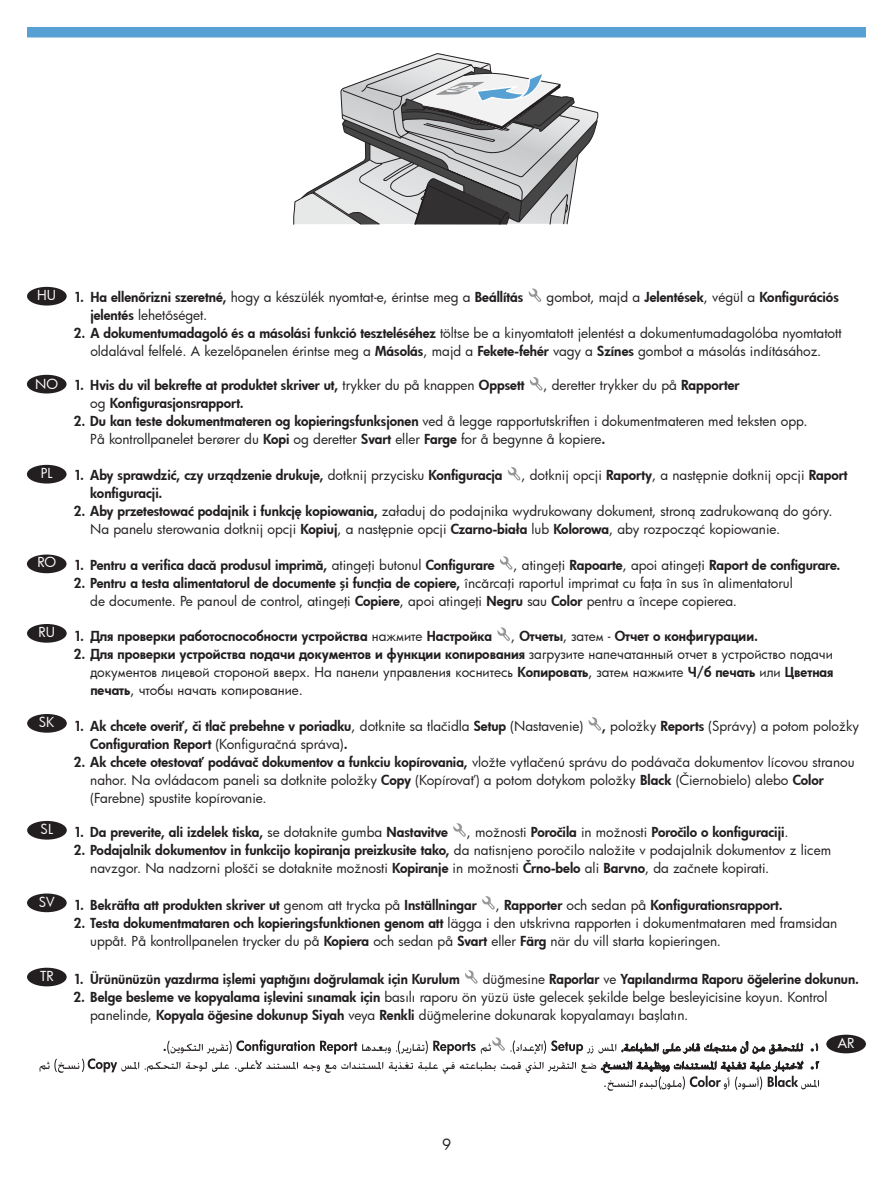
<style>
.page{position:relative;width:893px;height:1188px;background:#fff}
.page>*{position:absolute;margin:0;border:0;box-sizing:border-box;transform-origin:0 0}
.t1{font:15px "Futura Bk";color:#231f20}
.t2{font:13.5px/18px "Futura Bk";color:#231f20}
.t3{font:13.5px "Futura Hv";color:#231f20}
.t4{font:13.5px "Futura Bk";color:#fff}
.s1{font-family:"Futura Hv"}
.s2{font-family:"Futura Bk"}
</style>
<div class="page">
<svg style="left:293px;top:53px;width:305px;height:172px"></svg>
<svg style="left:301px;top:67px;width:296px;height:158px"></svg>
<div style="left:27px;top:27px;width:838px;height:11px;background:#56a0d4"></div>
<svg style="left:528px;top:288px;width:13px;height:14px"></svg>
<div style="left:27px;top:287px;width:40px;height:19px;background:#231f20;border-radius:50%"></div>
<svg style="left:529px;top:377px;width:13px;height:13px"></svg>
<div style="left:27px;top:375px;width:39px;height:19px;background:#231f20;border-radius:50%"></div>
<svg style="left:507px;top:467px;width:13px;height:13px"></svg>
<div style="left:27px;top:465px;width:39px;height:19px;background:#231f20;border-radius:50%"></div>
<svg style="left:500px;top:556px;width:12px;height:14px"></svg>
<div style="left:27px;top:555px;width:39px;height:18px;background:#231f20;border-radius:50%"></div>
<svg style="left:497px;top:627px;width:12px;height:14px"></svg>
<div style="left:27px;top:624px;width:40px;height:19px;background:#231f20;border-radius:50%"></div>
<svg style="left:588px;top:717px;width:13px;height:14px"></svg>
<div style="left:27px;top:714px;width:40px;height:19px;background:#231f20;border-radius:50%"></div>
<svg style="left:453px;top:823px;width:12px;height:14px"></svg>
<div style="left:27px;top:821px;width:40px;height:19px;background:#231f20;border-radius:50%"></div>
<svg style="left:482px;top:896px;width:12px;height:14px"></svg>
<div style="left:27px;top:894px;width:40px;height:18px;background:#231f20;border-radius:50%"></div>
<svg style="left:465px;top:970px;width:12px;height:14px"></svg>
<div style="left:27px;top:968px;width:40px;height:18px;background:#231f20;border-radius:50%"></div>
<div style="left:825px;top:1035px;width:40px;height:18px;background:#231f20;border-radius:50%"></div>
<svg style="left:39px;top:1037px;width:780px;height:54px"></svg>
<p class="t4" style="left:37px;top:286px;width:20px">HU</p>
<p class="t2" style="left:74px;top:288px;width:451px"><span class="s1">1. Ha ellenőrizni szeretné,</span> hogy a készülék nyomtat-e, érintse meg a <span class="s1">Beállítás</span></p>
<p class="t3" style="left:546px;top:288px;width:294px"><span class="s2">gombot, majd a</span> Jelentések<span class="s2">, végül a</span> Konfigurációs</p>
<p class="t2" style="left:90px;top:306px;width:118px"><span class="s1">jelentés</span> lehetőséget.</p>
<p class="t2" style="left:74px;top:324px;width:769px;text-align:center"><span class="s1">2. A dokumentumadagoló és a másolási funkció teszteléséhez</span> töltse be a kinyomtatott jelentést a dokumentumadagolóba nyomtatott oldalával felfelé. A kezelőpanelen érintse meg a <span class="s1">Másolás</span>, majd a <span class="s1">Fekete-fehér</span> vagy a <span class="s1">Színes</span> gombot a másolás indításához.</p>
<p class="t4" style="left:35px;top:375px;width:24px">NO</p>
<p class="t3" style="left:74px;top:376px;width:452px">1. Hvis du vil bekrefte at produktet skriver ut, <span class="s2">trykker du på knappen</span> Oppsett</p>
<p class="t2" style="left:543px;top:376px;width:197px">, deretter trykker du på <span class="s1">Rapporter</span></p>
<p class="t3" style="left:90px;top:394px;width:155px"><span class="s2">og</span> Konfigurasjonsrapport.</p>
<p class="t2" style="left:90px;top:412px;width:718px;text-indent:-16px"><span class="s1">2. Du kan teste dokumentmateren og kopieringsfunksjonen</span> ved å legge rapportutskriften i dokumentmateren med teksten opp.<br>På kontrollpanelet berører du <span class="s1">Kopi</span> og deretter <span class="s1">Svart</span> eller <span class="s1">Farge</span> for å begynne å kopiere<span class="s1">.</span></p>
<p class="t4" style="left:41px;top:464px;width:13px">PL</p>
<p class="t3" style="left:74px;top:466px;width:430px">1. Aby sprawdzić, czy urządzenie drukuje, <span class="s2">dotknij przycisku</span> Konfiguracja</p>
<p class="t2" style="left:521px;top:466px;width:327px">, dotknij opcji <span class="s1">Raporty</span>, a następnie dotknij opcji <span class="s1">Raport</span></p>
<p class="t3" style="left:90px;top:484px;width:74px">konfiguracji.</p>
<p class="t2" style="left:90px;top:502px;width:743px;text-indent:-16px"><span class="s1">2. Aby przetestować podajnik i funkcję kopiowania,</span> załaduj do podajnika wydrukowany dokument, stroną zadrukowaną do góry.<br>Na panelu sterowania dotknij opcji <span class="s1">Kopiuj</span>, a następnie opcji <span class="s1">Czarno-biała</span> lub <span class="s1">Kolorowa</span>, aby rozpocząć kopiowanie.</p>
<p class="t4" style="left:37px;top:553px;width:20px">RO</p>
<p class="t3" style="left:74px;top:556px;width:422px">1. Pentru a verifica dacă produsul imprimă, <span class="s2">atingeţi butonul</span> Configurare</p>
<p class="t3" style="left:513px;top:556px;width:328px"><span class="s2">, atingeţi</span> Rapoarte<span class="s2">, apoi atingeţi</span> Raport de configurare.</p>
<p class="t3" style="left:74px;top:574px;width:720px">2. Pentru a testa alimentatorul de documente şi funcţia de copiere, <span class="s2">încărcaţi raportul imprimat cu faţa în sus în alimentatorul</span></p>
<p class="t2" style="left:90px;top:591px;width:648px">de documente. Pe panoul de control, atingeţi <span class="s1">Copiere</span>, apoi atingeţi <span class="s1">Negru</span> sau <span class="s1">Color</span> pentru a începe copierea.</p>
<p class="t4" style="left:39px;top:623px;width:18px">RU</p>
<p class="t3" style="left:74px;top:627px;width:419px">1. Для проверки работоспособности устройства <span class="s2">нажмите</span> Настройка</p>
<p class="t3" style="left:511px;top:627px;width:248px"><span class="s2">,</span> Отчеты<span class="s2">, затем -</span> Отчет о конфигурации.</p>
<p class="t3" style="left:74px;top:645px;width:760px">2. Для проверки устройства подачи документов и функции копирования <span class="s2">загрузите напечатанный отчет в устройство подачи</span></p>
<p class="t2" style="left:90px;top:663px;width:744px">документов лицевой стороной вверх. На панели управления коснитесь <span class="s1">Копировать</span>, затем нажмите <span class="s1">Ч/б печать</span> или <span class="s1">Цветная печать</span>, чтобы начать копирование.</p>
<p class="t4" style="left:39px;top:713px;width:17px">SK</p>
<p class="t3" style="left:74px;top:717px;width:511px">1. Ak chcete overiť, či tlač prebehne v poriadku<span class="s2">, dotknite sa tlačidla</span> Setup <span class="s2">(Nastavenie)</span></p>
<p class="t2" style="left:602px;top:716px;width:258px"><span class="s1">,</span> položky <span class="s1">Reports</span> (Správy) a potom položky</p>
<p class="t3" style="left:90px;top:735px;width:259px">Configuration Report <span class="s2">(Konfiguračná správa)</span>.</p>
<p class="t3" style="left:74px;top:753px;width:782px">2. Ak chcete otestovať podávač dokumentov a funkciu kopírovania, <span class="s2">vložte vytlačenú správu do podávača dokumentov lícovou stranou</span></p>
<p class="t2" style="left:90px;top:770px;width:734px">nahor. Na ovládacom paneli sa dotknite položky <span class="s1">Copy</span> (Kopírovať) a potom dotykom položky <span class="s1">Black</span> (Čiernobielo) alebo <span class="s1">Color </span>(Farebne) spustite kopírovanie.</p>
<p class="t4" style="left:41px;top:820px;width:14px">SL</p>
<p class="t3" style="left:74px;top:823px;width:375px">1. Da preverite, ali izdelek tiska, <span class="s2">se dotaknite gumba</span> Nastavitve</p>
<p class="t3" style="left:466px;top:823px;width:323px"><span class="s2">, možnosti</span> Poročila <span class="s2">in možnosti</span> Poročilo o konfiguraciji<span class="s2">.</span></p>
<p class="t3" style="left:74px;top:841px;width:758px">2. Podajalnik dokumentov in funkcijo kopiranja preizkusite tako, <span class="s2">da natisnjeno poročilo naložite v podajalnik dokumentov z licem</span></p>
<p class="t2" style="left:90px;top:858px;width:680px">navzgor. Na nadzorni plošči se dotaknite možnosti <span class="s1">Kopiranje</span> in možnosti <span class="s1">Črno-belo</span> ali <span class="s1">Barvno</span>, da začnete kopirati.</p>
<p class="t4" style="left:39px;top:892px;width:17px">SV</p>
<p class="t3" style="left:74px;top:895px;width:404px">1. Bekräfta att produkten skriver ut <span class="s2">genom att trycka på</span> Inställningar</p>
<p class="t3" style="left:495px;top:895px;width:288px"><span class="s2">,</span> Rapporter <span class="s2">och sedan på</span> Konfigurationsrapport.</p>
<p class="t2" style="left:90px;top:913px;width:748px;text-indent:-16px"><span class="s1">2. Testa dokumentmataren och kopieringsfunktionen genom att</span> lägga i den utskrivna rapporten i dokumentmataren med framsidan uppåt. På kontrollpanelen trycker du på <span class="s1">Kopiera</span> och sedan på <span class="s1">Svart</span> eller <span class="s1">Färg</span> när du vill starta kopieringen.</p>
<p class="t4" style="left:40px;top:966px;width:15px">TR</p>
<p class="t3" style="left:74px;top:970px;width:387px">1. Ürününüzün yazdırma işlemi yaptığını doğrulamak için Kurulum</p>
<p class="t3" style="left:482px;top:970px;width:377px"><span class="s2">düğmesine</span> Raporlar <span class="s2">ve</span> Yapılandırma Raporu öğelerine dokunun.</p>
<p class="t2" style="left:90px;top:988px;width:738px;text-indent:-16px"><span class="s1">2. Belge besleme ve kopyalama işlevini sınamak için</span> basılı raporu ön yüzü üste gelecek şekilde belge besleyicisine koyun. Kontrol panelinde, <span class="s1">Kopyala öğesine dokunup Siyah</span> veya <span class="s1">Renkli</span> düğmelerine dokunarak kopyalamayı başlatın.</p>
<p class="t4" style="left:837px;top:1033px;width:18px">AR</p>
<p class="t1" style="left:442px;top:1134px;width:11px">9</p>
</div>
